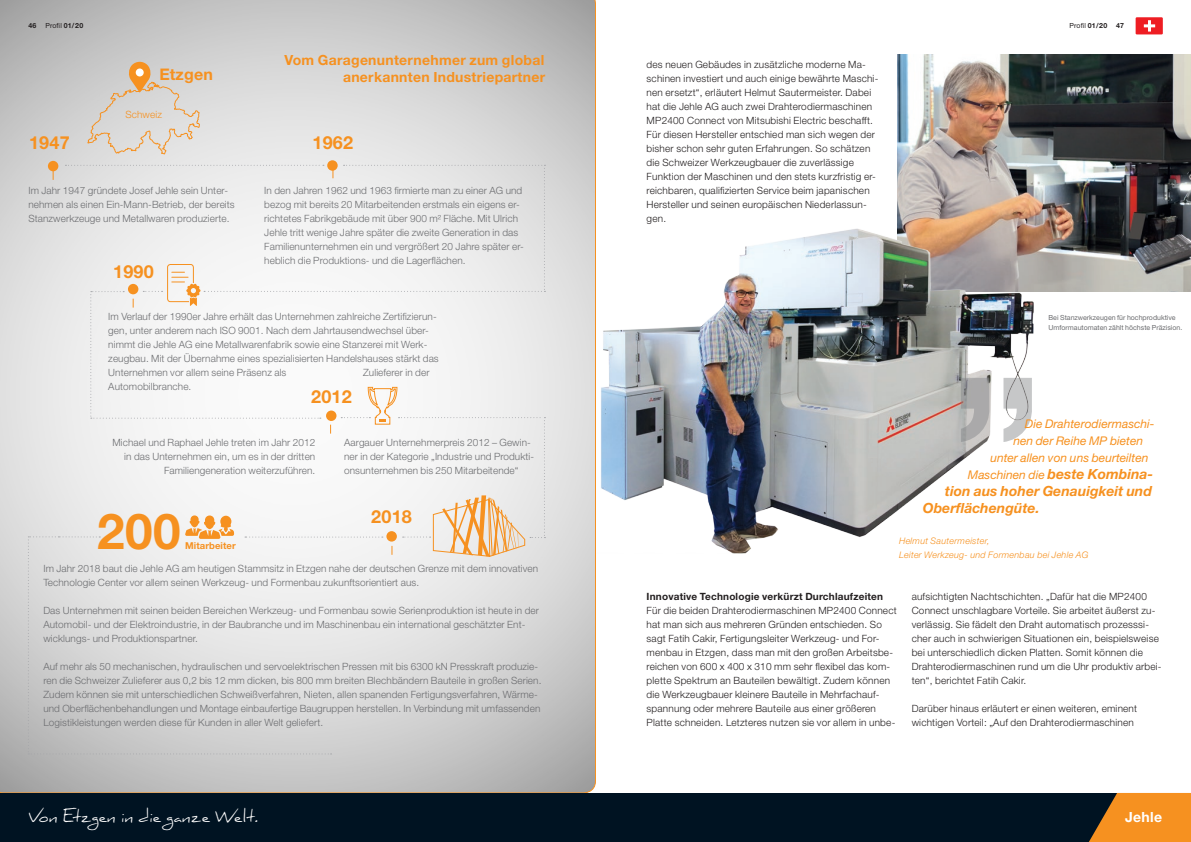
<style>
.page{position:relative;width:1191px;height:842px;background:#fff}
.page>*{position:absolute;margin:0;border:0;box-sizing:border-box;transform-origin:0 0}
.Zwischenüberschrift{font:700 49.5px "Helvetica Neue";color:#f69120}
.EMO-Zeile{font:24px "Daniel Extended";letter-spacing:.01em;color:#fff}
.Zwischenüberschrift-2{font:700 18px "Helvetica Neue";letter-spacing:.01em;color:#f69120}
.Zwischenüberschrift-3{font:700 16px "Helvetica Neue";letter-spacing:.01em;color:#f69120}
.t1{font:italic 700 14px "Helvetica Neue";color:#f69120}
.Firmenname_Footer{font:700 14px/16.8px "Helvetica Neue";letter-spacing:.02em;color:#f69120;text-align:right}
.Firmenname_Footer-2{font:700 14px "Helvetica Neue";letter-spacing:.02em;color:#fff}
.t2{font:italic 12px "Helvetica Neue";color:#f69120}
.Fließtext_Black{font:300 10px/14px "Helvetica Neue";letter-spacing:.01em;color:#6c6d70}
.Fließtext_Black-2{font:300 10px/14px "Helvetica Neue";letter-spacing:.02em;color:#231f20}
.Zwischenüberschrift-4{font:700 10px "Helvetica Neue";letter-spacing:.02em;color:#231f20}
.Zwischenüberschrift-5{font:300 10px "Helvetica Neue";letter-spacing:.01em;color:#f69120}
.Zwischenüberschrift-6{font:700 9.5px "Helvetica Neue";letter-spacing:.01em;color:#f69120}
.t3{font:italic 300 9px "Helvetica Neue";letter-spacing:.03em;color:#f69120}
.Bildzeile_Grau{font:7px "Helvetica Neue";color:#6c6d70}
.t4{font:7px "Helvetica Neue";letter-spacing:.02em;color:#231f20}
.t5{font:700 7px "Helvetica Neue";color:#231f20}
.s1{font-weight:700}
.s2{font-weight:400;font-size:12px}
</style>
<div class="page">
<svg style="left:0;top:0;width:596px;height:793px;background:#cdcccb"></svg>
<img style="left:897px;top:54px;width:294px;height:238px">
<div style="left:48px;top:161px;width:10px;height:10px;background:#f69120;border-radius:50%"></div>
<div style="left:327px;top:160px;width:11px;height:11px;background:#f69120;border-radius:50%"></div>
<svg style="left:87px;top:62px;width:113px;height:92px;background:#dad1c7"></svg>
<div style="left:136px;top:68px;width:8px;height:8px;background:#fff;border-radius:50%"></div>
<img style="left:593px;top:222px;width:485px;height:331px">
<svg style="left:961px;top:378px;width:71px;height:64px"></svg>
<svg style="left:28px;top:165px;width:517px;height:589px"></svg>
<div style="left:0;top:793px;width:595px;height:49px;background:#001322"></div>
<div style="left:595px;top:793px;width:596px;height:49px;background:#001322"></div>
<svg style="left:1089px;top:793px;width:102px;height:49px;background:#d47f20"></svg>
<svg style="left:1135px;top:17px;width:27px;height:17px"></svg>
<p class="t5" style="left:28px;top:22px;width:10px">46</p>
<p class="t4" style="left:45px;top:22px;width:39px">Profil <span class="s1">01/20</span></p>
<p class="t4" style="left:1069px;top:22px;width:39px">Profil <span class="s1">01/20</span></p>
<p class="t5" style="left:1116px;top:22px;width:9px">47</p>
<p class="Zwischenüberschrift-3" style="left:159px;top:65px;width:55px">Etzgen</p>
<p class="Zwischenüberschrift-5" style="left:125px;top:108px;width:38px">Schweiz</p>
<p class="Firmenname_Footer" style="left:284px;top:51px;width:262px">Vom Garagenunternehmer zum global anerkannten Industriepartner</p>
<p class="Zwischenüberschrift-2" style="left:29px;top:132px;width:42px">1947</p>
<p class="Zwischenüberschrift-2" style="left:312px;top:132px;width:42px">1962</p>
<p class="Fließtext_Black" style="left:28px;top:183px;width:208px">Im Jahr 1947 gründete Josef Jehle sein Unter&shy;nehmen als einen Ein-Mann-Betrieb, der bereits<br>Stanzwerkzeuge und Metallwaren produzierte.</p>
<p class="Fließtext_Black" style="left:264px;top:183px;width:261px">In den Jahren 1962 und 1963 firmierte man zu einer AG und bezog mit bereits 20 Mitarbeitenden erstmals ein eigens er&shy;richtetes Fabrikgebäude mit über 900 m² Fläche. Mit Ulrich Jehle tritt wenige Jahre später die zweite Generation in das Familienunternehmen ein und vergrößert 20 Jahre später er&shy;heblich die Produktions- und die Lagerflächen.</p>
<p class="Zwischenüberschrift-2" style="left:113px;top:260px;width:42px">1990</p>
<p class="Fließtext_Black" style="left:108px;top:309px;width:332px">Im Verlauf der 1990er Jahre erhält das Unternehmen zahlreiche Zertifizierun&shy;gen, unter anderem nach ISO 9001. Nach dem Jahrtausendwechsel über&shy;nimmt die Jehle AG eine Metallwarenfabrik sowie eine Stanzerei mit Werk&shy;zeugbau. Mit der Übernahme eines spezialisierten Handelshauses stärkt das Unternehmen vor allem seine Präsenz als</p>
<p class="Fließtext_Black" style="left:363px;top:365px;width:68px">Zulieferer in der</p>
<p class="Fließtext_Black" style="left:108px;top:379px;width:85px">Automobilbranche.</p>
<p class="Zwischenüberschrift-2" style="left:311px;top:385px;width:42px">2012</p>
<p class="Fließtext_Black" style="left:112px;top:435px;width:204px;text-align:right">Michael und Raphael Jehle treten im Jahr 2012 in das Unternehmen ein, um es in der dritten<br>Familiengeneration weiterzuführen.</p>
<p class="Fließtext_Black" style="left:344px;top:435px;width:192px">Aargauer Unternehmerpreis 2012 – Gewin&shy;ner in der Kategorie „Industrie und Produkti&shy;onsunternehmen bis 250 Mitarbeitende“</p>
<p class="Zwischenüberschrift" style="left:97px;top:501px;width:85px">200</p>
<p class="Zwischenüberschrift-6" style="left:185px;top:540px;width:52px">Mitarbeiter</p>
<p class="Zwischenüberschrift-2" style="left:371px;top:505px;width:42px">2018</p>
<p class="Fließtext_Black" style="left:43px;top:561px;width:496px">Im Jahr 2018 baut die Jehle AG am heutigen Stammsitz in Etzgen nahe der deutschen Grenze mit dem innovativen<br>Technologie Center vor allem seinen Werkzeug- und Formenbau zukunftsorientiert aus.</p>
<p class="Fließtext_Black" style="left:43px;top:603px;width:497px">Das Unternehmen mit seinen beiden Bereichen Werkzeug- und Formenbau sowie Serienproduktion ist heute in der<br>Automobil- und der Elektroindustrie, in der Baubranche und im Maschinenbau ein international geschätzter Ent&shy;wicklungs- und Produktionspartner.</p>
<p class="Fließtext_Black" style="left:43px;top:659px;width:499px">Auf mehr als 50 mechanischen, hydraulischen und servoelektrischen Pressen mit bis 6300 kN Presskraft produzie&shy;ren die Schweizer Zulieferer aus 0,2 bis 12 mm dicken, bis 800 mm breiten Blechbändern Bauteile in großen Serien.<br>Zudem können sie mit unterschiedlichen Schweißverfahren, Nieten, allen spanenden Fertigungsverfahren, Wärme&shy;und Oberflächenbehandlungen und Montage einbaufertige Baugruppen herstellen. In Verbindung mit umfassenden Logistikleistungen werden diese für Kunden in aller Welt geliefert.</p>
<p class="Fließtext_Black-2" style="left:646px;top:57px;width:233px">des neuen Gebäudes in zusätzliche moderne Ma&shy;schinen investiert und auch einige bewährte Maschi&shy;nen ersetzt“, erläutert Helmut Sautermeister. Dabei hat die Jehle AG auch zwei Drahterodiermaschinen MP2400 Connect von Mitsubishi Electric beschafft.<br>Für diesen Hersteller entschied man sich wegen der bisher schon sehr guten Erfahrungen. So schätzen die Schweizer Werkzeugbauer die zuverlässige Funktion der Maschinen und den stets kurzfristig er&shy;reichbaren, qualifizierten Service beim japanischen Hersteller und seinen europäischen Niederlassun&shy;gen.</p>
<p class="Bildzeile_Grau" style="left:1048px;top:313px;width:129px">Bei Stanzwerkzeugen für hochproduktive</p>
<p class="Bildzeile_Grau" style="left:1048px;top:323px;width:135px">Umformautomaten zählt höchste Präzision.</p>
<p class="t2" style="left:1025px;top:416px;width:131px">Die Drahterodiermaschi-</p>
<p class="t2" style="left:1013px;top:433px;width:131px">nen der Reihe MP bieten</p>
<p class="t2" style="left:990px;top:450px;width:160px">unter allen von uns beurteilten</p>
<p class="t1" style="left:968px;top:465px;width:187px"><span class="s2">Maschinen die</span> beste Kombina-</p>
<p class="t1" style="left:945px;top:482px;width:209px">tion aus hoher Genauigkeit und</p>
<p class="t1" style="left:923px;top:499px;width:118px">Oberflächengüte.</p>
<p class="t3" style="left:899px;top:535px;width:92px">Helmut Sautermeister,</p>
<p class="t3" style="left:899px;top:549px;width:191px">Leiter Werkzeug- und Formenbau bei Jehle AG</p>
<p class="Zwischenüberschrift-4" style="left:646px;top:590px;width:238px">Innovative Technologie verkürzt Durchlaufzeiten</p>
<p class="Fließtext_Black-2" style="left:646px;top:603px;width:251px">Für die beiden Drahterodiermaschinen MP2400 Connect hat man sich aus mehreren Gründen entschieden. So sagt Fatih Cakir, Fertigungsleiter Werkzeug- und For&shy;menbau in Etzgen, dass man mit den großen Arbeitsbe&shy;reichen von 600 x 400 x 310 mm sehr flexibel das kom&shy;plette Spektrum an Bauteilen bewältigt. Zudem können die Werkzeugbauer kleinere Bauteile in Mehrfachauf&shy;spannung oder mehrere Bauteile aus einer größeren Platte schneiden. Letzteres nutzen sie vor allem in unbe-</p>
<p class="Fließtext_Black-2" style="left:911px;top:589px;width:251px">aufsichtigten Nachtschichten. „Dafür hat die MP2400<br>Connect unschlagbare Vorteile. Sie arbeitet äußerst zu&shy;verlässig. Sie fädelt den Draht automatisch prozesssi&shy;cher auch in schwierigen Situationen ein, beispielsweise bei unterschiedlich dicken Platten. Somit können die Drahterodiermaschinen rund um die Uhr produktiv arbei&shy;ten“, berichtet Fatih Cakir.</p>
<p class="Fließtext_Black-2" style="left:911px;top:701px;width:227px">Darüber hinaus erläutert er einen weiteren, eminent wichtigen Vorteil: „Auf den Drahterodiermaschinen</p>
<p class="EMO-Zeile" style="left:28px;top:802px;width:232px">Von Etzgen in die ganze Welt.</p>
<p class="Firmenname_Footer-2" style="left:1125px;top:808px;width:38px">Jehle</p>
</div>
